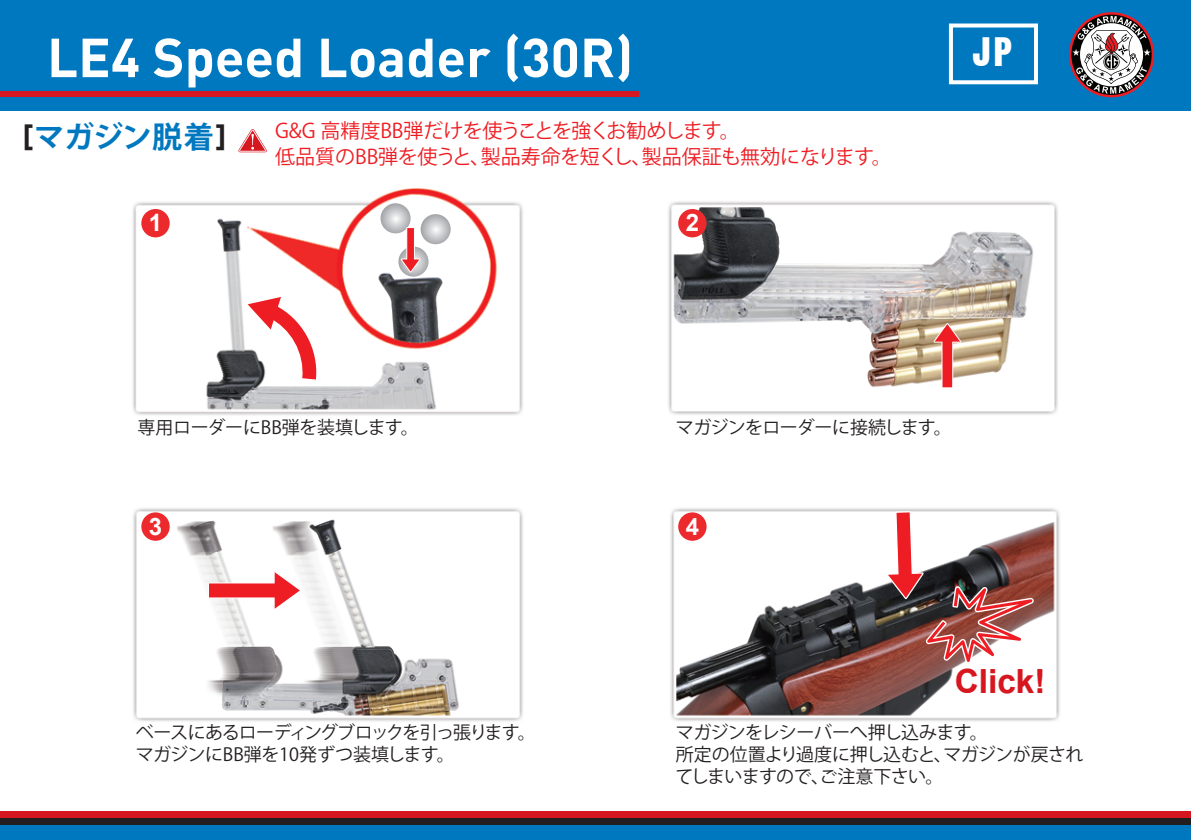
<style>
.page{position:relative;width:1191px;height:840px;background:#fff}
.page>*{position:absolute;margin:0;border:0;box-sizing:border-box;transform-origin:0 0}
.t1{font:700 54px "DIN Pro";color:#fff}
.t2{font:40px "Gothic No 13 BT";color:#fff}
.t3{font:700 33.2px "Arial";color:#d7171f}
.t4{font:700 30px "Koz Go Pro";letter-spacing:-.02em;color:#0078c0}
.t5{font:700 24px "Arial";color:#fff}
.t6{font:20px/26px "Koz Go Pro";letter-spacing:-.02em;color:#ee1d23}
.t7{font:18px/22px "Koz Go Pro";letter-spacing:-.03em;color:#231f20}
.s1{font-family:"DIN Pro";color:#231f20}
</style>
<div class="page">
<img style="left:0;top:110px;width:1191px;height:611px">
<div style="left:0;top:0;width:1191px;height:110px;background:#0078c0"></div>
<div style="left:0;top:812px;width:1191px;height:27px;background:#0078c0"></div>
<svg style="left:0;top:817px;width:1191px;height:7px;background:#3c1d1f"></svg>
<div style="left:0;top:811px;width:1191px;height:6px;background:#d7171f"></div>
<svg style="left:1069px;top:12px;width:85px;height:85px"></svg>
<div style="left:949px;top:23px;width:89px;height:61px;border:4px solid #fff"></div>
<div style="left:0;top:91px;width:638px;height:6px;background:#d7171f"></div>
<svg style="left:238px;top:129px;width:29px;height:23px"></svg>
<svg style="left:208px;top:570px;width:93px;height:39px"></svg>
<svg style="left:886px;top:511px;width:157px;height:183px"></svg>
<svg style="left:244px;top:294px;width:75px;height:87px"></svg>
<svg style="left:398px;top:246px;width:30px;height:30px"></svg>
<svg style="left:380px;top:203px;width:30px;height:30px"></svg>
<svg style="left:420px;top:214px;width:31px;height:30px"></svg>
<svg style="left:401px;top:227px;width:19px;height:45px"></svg>
<svg style="left:933px;top:323px;width:28px;height:65px"></svg>
<div style="left:141px;top:512px;width:29px;height:28px;background:#ec2a2d;border-radius:50%"></div>
<div style="left:678px;top:512px;width:28px;height:28px;background:#ec2a2d;border-radius:50%"></div>
<div style="left:141px;top:209px;width:29px;height:28px;background:#ec2a2d;border-radius:50%"></div>
<div style="left:678px;top:209px;width:28px;height:28px;background:#ec2a2d;border-radius:50%"></div>
<h1 class="t1" style="left:47px;top:21px;width:588px">LE4 Speed Loader (30R)</h1>
<h2 class="t2" style="left:972px;top:28px;width:41px">JP</h2>
<h3 class="t4" style="left:22px;top:117px;width:206px"><span class="s1">[</span>マガジン脱着<span class="s1">]</span></h3>
<p class="t6" style="left:275px;top:118px;width:618px">G&amp;G 高精度BB弾だけを使うことを強くお勧めします。<br>低品質のBB弾を使うと、製品寿命を短くし、製品保証も無効になります。</p>
<h3 class="t5" style="left:149px;top:206px;width:15px">1</h3>
<h3 class="t5" style="left:685px;top:206px;width:15px">2</h3>
<p class="t7" style="left:138px;top:416px;width:283px">専用ローダーにBB弾を装填します。</p>
<p class="t7" style="left:676px;top:416px;width:277px">マガジンをローダーに接続します。</p>
<h3 class="t5" style="left:149px;top:509px;width:15px">3</h3>
<h3 class="t5" style="left:685px;top:509px;width:15px">4</h3>
<h3 class="t3" style="left:954px;top:657px;width:92px">Click!</h3>
<p class="t7" style="left:136px;top:721px;width:402px">ベースにあるローディングブロックを引っ張ります。マガジンにBB弾を10発ずつ装填します。</p>
<p class="t7" style="left:675px;top:721px;width:409px">マガジンをレシーバーへ押し込みます。<br>所定の位置より過度に押し込むと、マガジンが戻されてしまいますので、ご注意下さい。</p>
</div>
